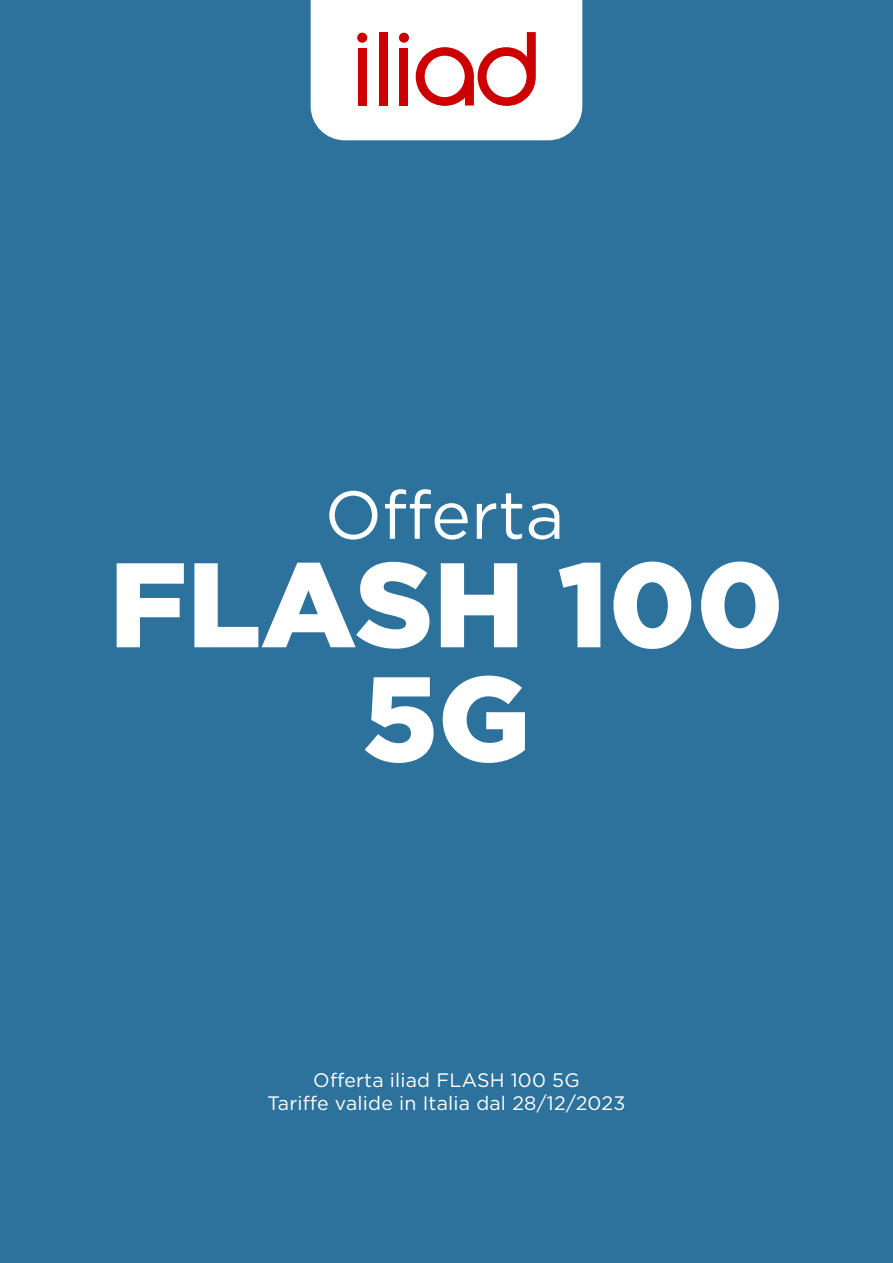
<style>
.page{position:relative;width:893px;height:1263px;background:#2d729c}
.page>*{position:absolute;margin:0;border:0;box-sizing:border-box;transform-origin:0 0}
.t1{font:900 120px/114px "Gotham";color:#fff;text-align:center}
.t2{font:67.5px "Gotham";color:#fff}
.t3{font:19.5px/23.4px "Gotham";letter-spacing:.01em;color:#fff;text-align:center}
</style>
<div class="page">
<svg style="left:311px;top:0;width:271px;height:140px"></svg>
<h2 class="t2" style="left:325px;top:472px;width:241px">Offerta</h2>
<h1 class="t1" style="left:109px;top:545px;width:676px">FLASH 100<br>5G</h1>
<p class="t3" style="left:268px;top:1068px;width:359px">Offerta iliad FLASH 100 5G<br>Tariffe valide in Italia dal 28/12/2023</p>
</div>
